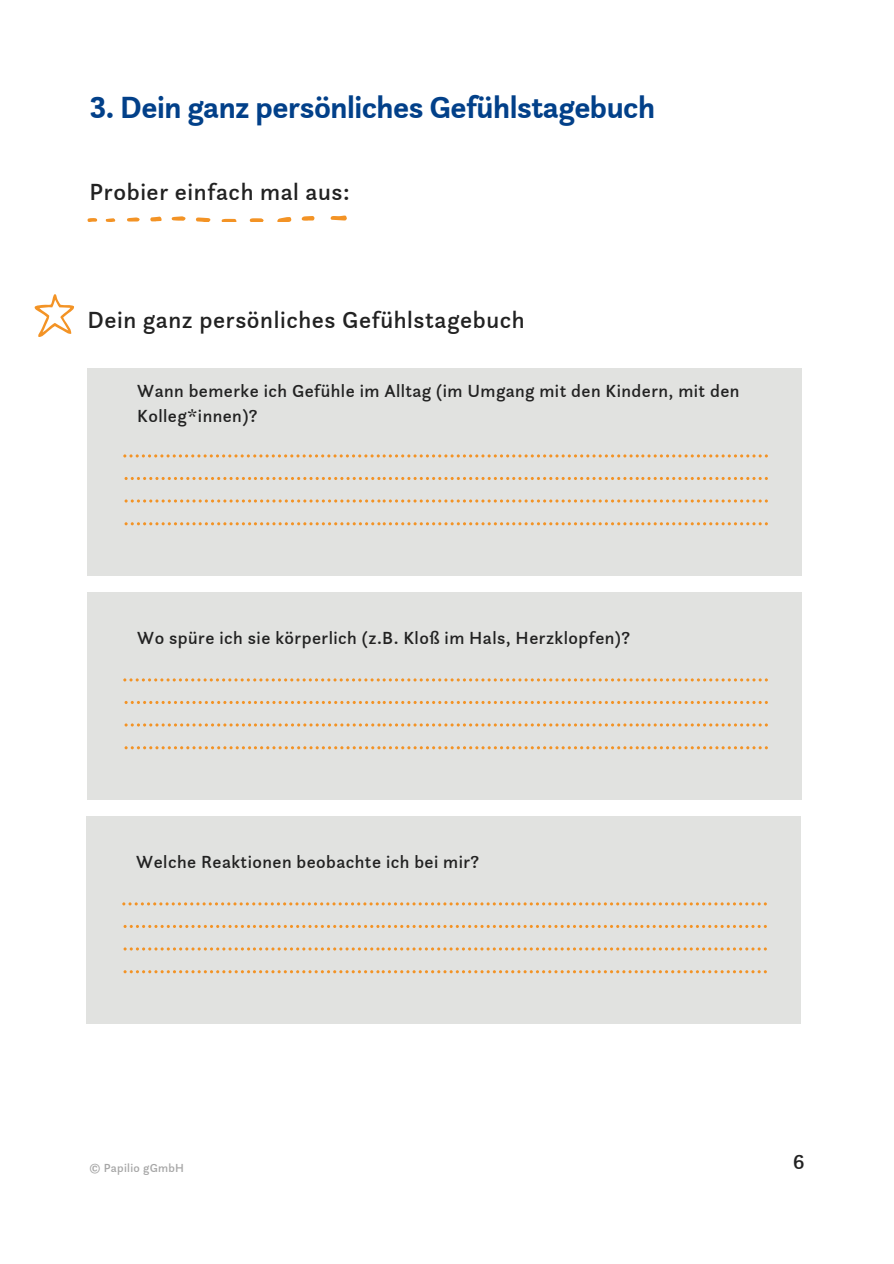
<style>
.page{position:relative;width:894px;height:1264px;background:#fff}
.page>*{position:absolute;margin:0;border:0;box-sizing:border-box;transform-origin:0 0}
.t1{font:700 31.5px "Questa Sans";letter-spacing:-.04em;color:#024089}
.t2{font:500 24px "Questa Sans";color:#222}
.t3{font:500 21px "Questa Sans";color:#222}
.t4{font:500 18px/24.8px "Questa Sans";color:#222}
.t5{font:500 12px "Questa Sans";color:#a6a6a6}
</style>
<div class="page">
<svg style="left:277px;top:217px;width:14px;height:4px"></svg>
<svg style="left:330px;top:215px;width:17px;height:5px"></svg>
<svg style="left:221px;top:219px;width:15px;height:2px"></svg>
<svg style="left:196px;top:217px;width:14px;height:4px"></svg>
<svg style="left:250px;top:218px;width:13px;height:3px"></svg>
<svg style="left:301px;top:216px;width:13px;height:5px"></svg>
<svg style="left:172px;top:216px;width:14px;height:5px"></svg>
<svg style="left:150px;top:216px;width:11px;height:5px"></svg>
<svg style="left:127px;top:217px;width:13px;height:4px"></svg>
<svg style="left:87px;top:218px;width:10px;height:3px"></svg>
<svg style="left:106px;top:218px;width:9px;height:3px"></svg>
<svg style="left:35px;top:294px;width:39px;height:43px"></svg>
<div style="left:87px;top:368px;width:715px;height:207px;background:#e1e2e0"></div>
<svg style="left:123px;top:454px;width:644px;height:3px"></svg>
<svg style="left:124px;top:477px;width:643px;height:3px"></svg>
<svg style="left:124px;top:499px;width:643px;height:3px"></svg>
<svg style="left:124px;top:522px;width:643px;height:3px"></svg>
<div style="left:87px;top:592px;width:715px;height:207px;background:#e1e2e0"></div>
<svg style="left:123px;top:678px;width:644px;height:3px"></svg>
<svg style="left:124px;top:701px;width:643px;height:3px"></svg>
<svg style="left:124px;top:723px;width:643px;height:3px"></svg>
<svg style="left:124px;top:746px;width:643px;height:3px"></svg>
<div style="left:86px;top:816px;width:715px;height:207px;background:#e1e2e0"></div>
<svg style="left:122px;top:902px;width:644px;height:3px"></svg>
<svg style="left:123px;top:924px;width:643px;height:4px"></svg>
<svg style="left:123px;top:947px;width:643px;height:3px"></svg>
<svg style="left:123px;top:970px;width:643px;height:3px"></svg>
<h1 class="t1" style="left:89px;top:87px;width:568px">3. Dein ganz persönliches Gefühlstagebuch</h1>
<h2 class="t2" style="left:89px;top:177px;width:262px">Probier einfach mal aus:</h2>
<h2 class="t2" style="left:87px;top:305px;width:439px">Dein ganz persönliches Gefühlstagebuch</h2>
<p class="t4" style="left:137px;top:378px;width:604px">Wann bemerke ich Gefühle im Alltag (im Umgang mit den Kindern, mit den<br>Kolleg*innen)?</p>
<p class="t4" style="left:137px;top:625px;width:495px">Wo spüre ich sie körperlich (z.B. Kloß im Hals, Herzklopfen)?</p>
<p class="t4" style="left:136px;top:849px;width:345px">Welche Reaktionen beobachte ich bei mir?</p>
<p class="t5" style="left:89px;top:1159px;width:96px">© Papilio gGmbH</p>
<p class="t3" style="left:792px;top:1148px;width:13px">6</p>
</div>
